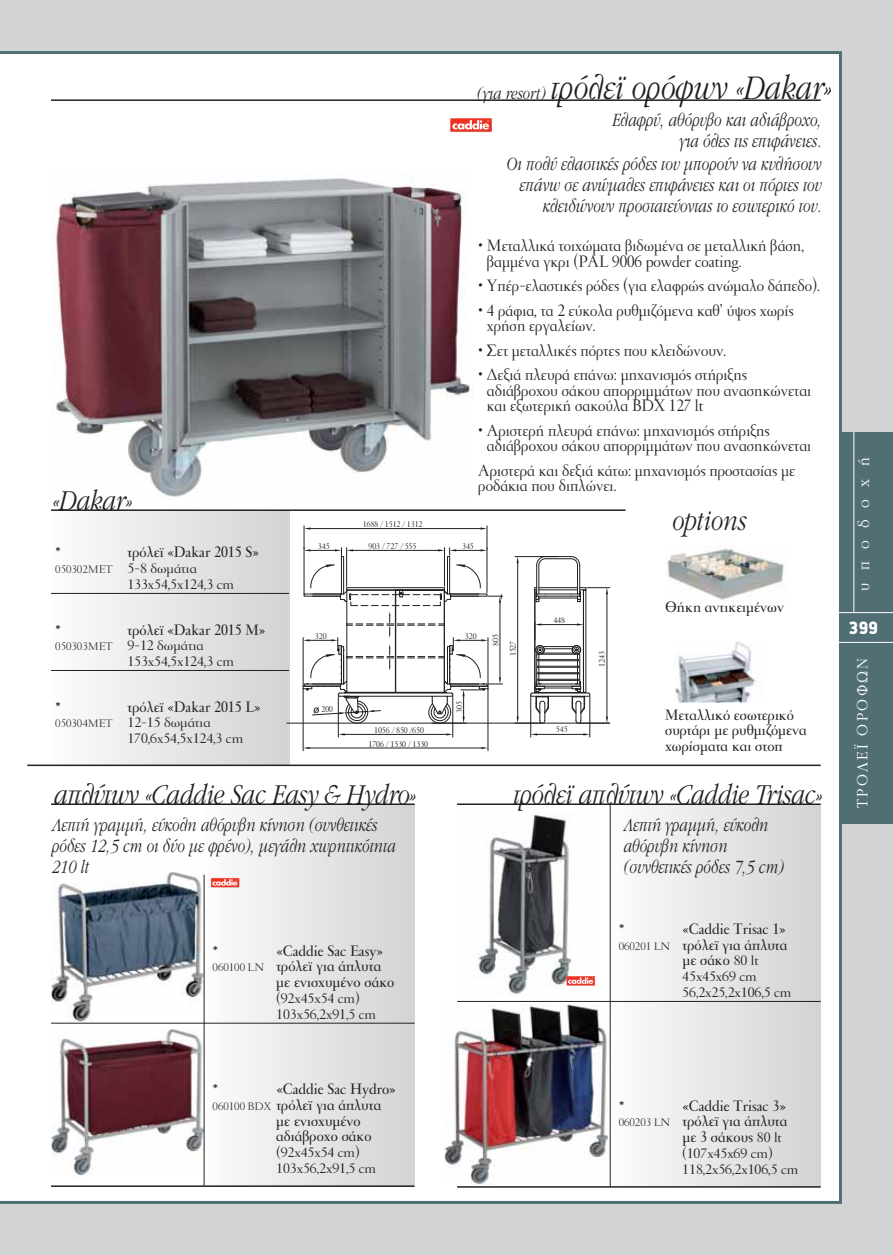
<style>
.page{position:relative;width:893px;height:1255px;background:#fff}
.page>*{position:absolute;margin:0;border:0;box-sizing:border-box;transform-origin:0 0}
.t1{font:italic 36px "PF Garamond Display";color:#231f20}
.t2{font:italic 30px "PF Garamond Display";letter-spacing:-.01em;color:#231f20}
.t3{font:italic 19.5px/21px "PF Garamond Display";color:#231f20;text-align:right;scale:.95 1}
.t4{font:18px/15.8px "PF Garamond Classic";color:#231f20;scale:.95 1}
.t5{font:900 18px "PF Din Display";color:#fff}
.t6{font:500 16.5px/15.8px "PF Garamond Classic";color:#231f20;scale:.95 1}
.t7{font:300 16.5px "PF Garamond Display";letter-spacing:.115em;color:#fff;scale:1.15 1}
.t8{font:300 16.5px "PF Garamond Display";letter-spacing:.65em;color:#fff;scale:1.15 1}
.t9{font:15px/15.8px "PF Garamond Classic";color:#231f20;scale:1.05 1}
.t10{font:700 15px "PF Garamond Classic";color:#231f20;scale:1.1 1}
.t11{font:9px/13.8px "PF Garamond Classic";color:#231f20;text-align:center}
.s1{font-size:18px}
.s2{font-weight:300;font-size:12px}
.s3{font-weight:400;font-size:15px}
</style>
<div class="page">
<div style="left:0;top:0;width:893px;height:1254px;background:#d1d3d4"></div>
<div style="left:0;top:51px;width:842px;height:1152px;background:#fff"></div>
<div style="left:840px;top:432px;width:53px;height:391px;background:#516e74"></div>
<hr style="left:853px;top:432px;width:1px;height:180px;background:#fff">
<hr style="left:839px;top:612px;width:54px;height:1px;background:#fff">
<hr style="left:839px;top:642px;width:54px;height:1px;background:#fff">
<hr style="left:51px;top:99px;width:770px;height:2px;background:#231f20">
<img style="left:51px;top:175px;width:422px;height:325px">
<img style="left:665px;top:543px;width:121px;height:62px">
<div style="left:51px;top:510px;width:238px;height:255px;background:linear-gradient(to right,#fbfcfc,#d1d3d4)"></div>
<hr style="left:51px;top:509px;width:574px;height:2px;background:#231f20">
<hr style="left:51px;top:593px;width:238px;height:1px;background:#231f20">
<hr style="left:51px;top:670px;width:238px;height:1px;background:#231f20">
<hr style="left:27px;top:764px;width:794px;height:2px;background:#231f20">
<hr style="left:338px;top:696px;width:1px;height:41px;background:#231f20">
<hr style="left:452px;top:696px;width:1px;height:41px;background:#231f20">
<hr style="left:303px;top:689px;width:1px;height:61px;background:#231f20">
<hr style="left:488px;top:689px;width:1px;height:61px;background:#231f20">
<hr style="left:310px;top:747px;width:171px;height:1px;background:#231f20">
<svg style="left:303px;top:746px;width:7px;height:3px"></svg>
<svg style="left:481px;top:746px;width:7px;height:3px"></svg>
<hr style="left:530px;top:695px;width:1px;height:42px;background:#231f20">
<hr style="left:590px;top:696px;width:1px;height:41px;background:#231f20">
<hr style="left:537px;top:734px;width:46px;height:1px;background:#231f20">
<svg style="left:531px;top:733px;width:6px;height:2px"></svg>
<svg style="left:583px;top:733px;width:7px;height:2px"></svg>
<hr style="left:287px;top:722px;width:323px;height:1px;background:#231f20">
<svg style="left:515px;top:555px;width:95px;height:169px;background:#dadada"></svg>
<img style="left:674px;top:640px;width:90px;height:62px">
<div style="left:204px;top:804px;width:211px;height:381px;background:linear-gradient(to right,#fcfcfc,#d1d3d4)"></div>
<hr style="left:51px;top:1022px;width:364px;height:1px;background:#231f20">
<img style="left:51px;top:859px;width:153px;height:162px">
<img style="left:204px;top:859px;width:1px;height:162px">
<img style="left:51px;top:1027px;width:153px;height:148px">
<hr style="left:204px;top:874px;width:1px;height:311px;background:#231f20">
<hr style="left:51px;top:803px;width:364px;height:2px;background:#231f20">
<hr style="left:51px;top:1185px;width:364px;height:1px;background:#231f20">
<div style="left:610px;top:804px;width:211px;height:382px;background:linear-gradient(to right,#fcfcfc,#d1d3d4)"></div>
<hr style="left:457px;top:1001px;width:364px;height:1px;background:#231f20">
<img style="left:458px;top:812px;width:139px;height:183px">
<img style="left:444px;top:1004px;width:165px;height:180px">
<hr style="left:610px;top:804px;width:1px;height:382px;background:#231f20">
<hr style="left:457px;top:803px;width:364px;height:2px;background:#231f20">
<hr style="left:457px;top:1186px;width:364px;height:1px;background:#231f20">
<svg style="left:450px;top:118px;width:42px;height:14px"></svg>
<svg style="left:211px;top:877px;width:28px;height:10px"></svg>
<img style="left:566px;top:975px;width:29px;height:1px">
<svg style="left:566px;top:976px;width:29px;height:9px"></svg>
<svg style="left:302px;top:526px;width:201px;height:209px;background:#e7e6e6"></svg>
<h1 class="t1" style="left:476px;top:74px;width:355px"><span class="s1">(για resort)</span> τρόλεϊ ορόφων «Dakar»</h1>
<h2 class="t2" style="left:51px;top:489px;width:81px">«Dakar»</h2>
<p class="t10" style="left:55px;top:547px;width:6px">*</p>
<p class="t6" style="left:128px;top:546px;width:140px">τρόλεϊ «Dakar 2015 S»</p>
<p class="t9" style="left:127px;top:562px;width:103px;text-indent:-72px"><span class="s2">050302MET</span> 5-8 δωμάτια<br>133x54,5x124,3 cm</p>
<p class="t10" style="left:55px;top:624px;width:6px">*</p>
<p class="t6" style="left:128px;top:623px;width:146px">τρόλεϊ «Dakar 2015 M»</p>
<p class="t9" style="left:127px;top:639px;width:103px;text-indent:-72px"><span class="s2">050303MET</span> 9-12 δωμάτια<br>153x54,5x124,3 cm</p>
<p class="t10" style="left:55px;top:701px;width:6px">*</p>
<p class="t6" style="left:128px;top:700px;width:141px">τρόλεϊ «Dakar 2015 L»</p>
<p class="t9" style="left:127px;top:716px;width:112px;text-indent:-72px"><span class="s2">050304MET</span> 12-15 δωμάτια<br>170,6x54,5x124,3 cm</p>
<p class="t11" style="left:363px;top:518px;width:61px">1688 / 1512 / 1312</p>
<p class="t3" style="left:611px;top:110px;width:222px">Ελαφρύ, αθόρυβο και αδιάβροχο, για όλες τις επιφάνειες.</p>
<p class="t3" style="left:506px;top:155px;width:333px">Οι πολύ ελαστικές ρόδες του μπορούν να κυλήσουν επάνω σε ανώμαλες επιφάνειες και οι πόρτες του κλειδώνουν προστατεύοντας το εσωτερικό του.</p>
<p class="t4" style="left:487px;top:240px;width:335px;text-indent:-9px">• Μεταλλικά τοιχώματα βιδωμένα σε μεταλλική βάση, βαμμένα γκρι (PAL 9006 powder coating.</p>
<p class="t4" style="left:478px;top:280px;width:361px">• Υπέρ-ελαστικές ρόδες (για ελαφρώς ανώμαλο δάπεδο).</p>
<p class="t4" style="left:487px;top:304px;width:324px;text-indent:-9px">• 4 ράφια, τα 2 εύκολα ρυθμιζόμενα καθ’ ύψος χωρίς χρήση εργαλείων.</p>
<p class="t4" style="left:478px;top:344px;width:262px">• Σετ μεταλλικές πόρτες που κλειδώνουν.</p>
<p class="t4" style="left:487px;top:368px;width:343px;text-indent:-9px">• Δεξιά πλευρά επάνω: μηχανισμός στήριξης αδιάβροχου σάκου απορριμμάτων που ανασηκώνεται και εξωτερική σακούλα BDX 127 lt</p>
<p class="t4" style="left:487px;top:424px;width:343px;text-indent:-9px">• Αριστερή πλευρά επάνω: μηχανισμός στήριξης αδιάβροχου σάκου απορριμμάτων που ανασηκώνεται</p>
<p class="t4" style="left:478px;top:464px;width:335px">Αριστερά και δεξιά κάτω: μηχανισμός προστασίας με ροδάκια που διπλώνει.</p>
<h2 class="t2" style="left:671px;top:509px;width:76px">options</h2>
<p class="t11" style="left:368px;top:539px;width:49px">903 / 727 / 555</p>
<p class="t11" style="left:318px;top:539px;width:13px">345</p>
<p class="t11" style="left:462px;top:539px;width:13px">345</p>
<p class="t11" style="left:315px;top:629px;width:13px">320</p>
<p class="t11" style="left:465px;top:629px;width:13px">320</p>
<p class="t11" style="left:489px;top:645px;width:13px;rotate:-90deg">805</p>
<p class="t11" style="left:506px;top:656px;width:17px;rotate:-90deg">1527</p>
<p class="t11" style="left:368px;top:723px;width:61px">1056 / 850 /650<br>1706 / 1530 / 1330</p>
<p class="t11" style="left:453px;top:713px;width:13px;rotate:-90deg">305</p>
<p class="t11" style="left:553px;top:613px;width:13px">448</p>
<p class="t11" style="left:556px;top:722px;width:13px">545</p>
<p class="t11" style="left:595px;top:666px;width:17px;rotate:-90deg">1243</p>
<p class="t6" style="left:665px;top:601px;width:127px">Θήκη αντικειμένων</p>
<p class="t6" style="left:665px;top:708px;width:151px">Μεταλλικό εσωτερικό συρτάρι με ρυθμιζόμενα χωρίσματα και στοπ</p>
<h2 class="t2" style="left:53px;top:782px;width:363px">απλύτων «Caddie Sac Easy &amp; Hydro»</h2>
<p class="t3" style="left:51px;top:816px;width:363px;text-align:left">Λεπτή γραμμή, εύκολη αθόρυβη κίνηση (συνθετικές ρόδες 12,5 cm οι δύο με φρένο), μεγάλη χωρητικότητα<br>210 lt</p>
<p class="t10" style="left:213px;top:945px;width:6px">*</p>
<p class="t6" style="left:276px;top:944px;width:113px">«Caddie Sac Easy»</p>
<p class="t6" style="left:213px;top:960px;width:179px"><span class="s2">060100 LN</span> τρόλεϊ για άπλυτα</p>
<p class="t6" style="left:276px;top:976px;width:126px">με ενισχυμένο σάκο</p>
<p class="t9" style="left:276px;top:992px;width:97px">(92χ45χ54 cm)<br>103x56,2x91,5 cm</p>
<h2 class="t2" style="left:512px;top:782px;width:310px">τρόλεϊ απλύτων «Caddie Trisac»</h2>
<p class="t3" style="left:623px;top:816px;width:170px;text-align:left">Λεπτή γραμμή, εύκολη αθόρυβη κίνηση (συνθετικές ρόδες 7,5 cm)</p>
<p class="t10" style="left:619px;top:923px;width:6px">*</p>
<p class="t6" style="left:682px;top:922px;width:110px">«Caddie Trisac 1»</p>
<p class="t6" style="left:619px;top:938px;width:179px"><span class="s2">060201 LN</span> τρόλεϊ για άπλυτα</p>
<p class="t6" style="left:682px;top:954px;width:82px">με σάκο <span class="s3">80 lt</span></p>
<p class="t9" style="left:682px;top:970px;width:105px">45x45x69 cm<br>56,2x25,2x106,5 cm</p>
<p class="t8" style="left:859px;top:591px;width:117px;rotate:-90deg">υποδοχή</p>
<p class="t5" style="left:848px;top:617px;width:31px">399</p>
<p class="t7" style="left:857px;top:807px;width:132px;rotate:-90deg">ΤΡΟΛΕΪ ΟΡΟΦΩΝ</p>
<p class="t10" style="left:213px;top:1083px;width:6px">*</p>
<p class="t6" style="left:276px;top:1082px;width:127px">«Caddie Sac Hydro»</p>
<p class="t6" style="left:213px;top:1098px;width:179px"><span class="s2">060100 BDX</span> τρόλεϊ για άπλυτα</p>
<p class="t6" style="left:276px;top:1114px;width:90px">με ενισχυμένο</p>
<p class="t6" style="left:276px;top:1130px;width:102px">αδιάβροχο σάκο</p>
<p class="t9" style="left:276px;top:1146px;width:97px">(92χ45χ54 cm)<br>103x56,2x91,5 cm</p>
<p class="t10" style="left:619px;top:1100px;width:6px">*</p>
<p class="t6" style="left:682px;top:1099px;width:110px">«Caddie Trisac 3»</p>
<p class="t6" style="left:619px;top:1115px;width:179px"><span class="s2">060203 LN</span> τρόλεϊ για άπλυτα</p>
<p class="t6" style="left:682px;top:1130px;width:106px">με 3 σάκους <span class="s3">80 lt</span></p>
<p class="t9" style="left:682px;top:1146px;width:112px">(107x45x69 cm)<br>118,2x56,2x106,5 cm</p>
</div>
